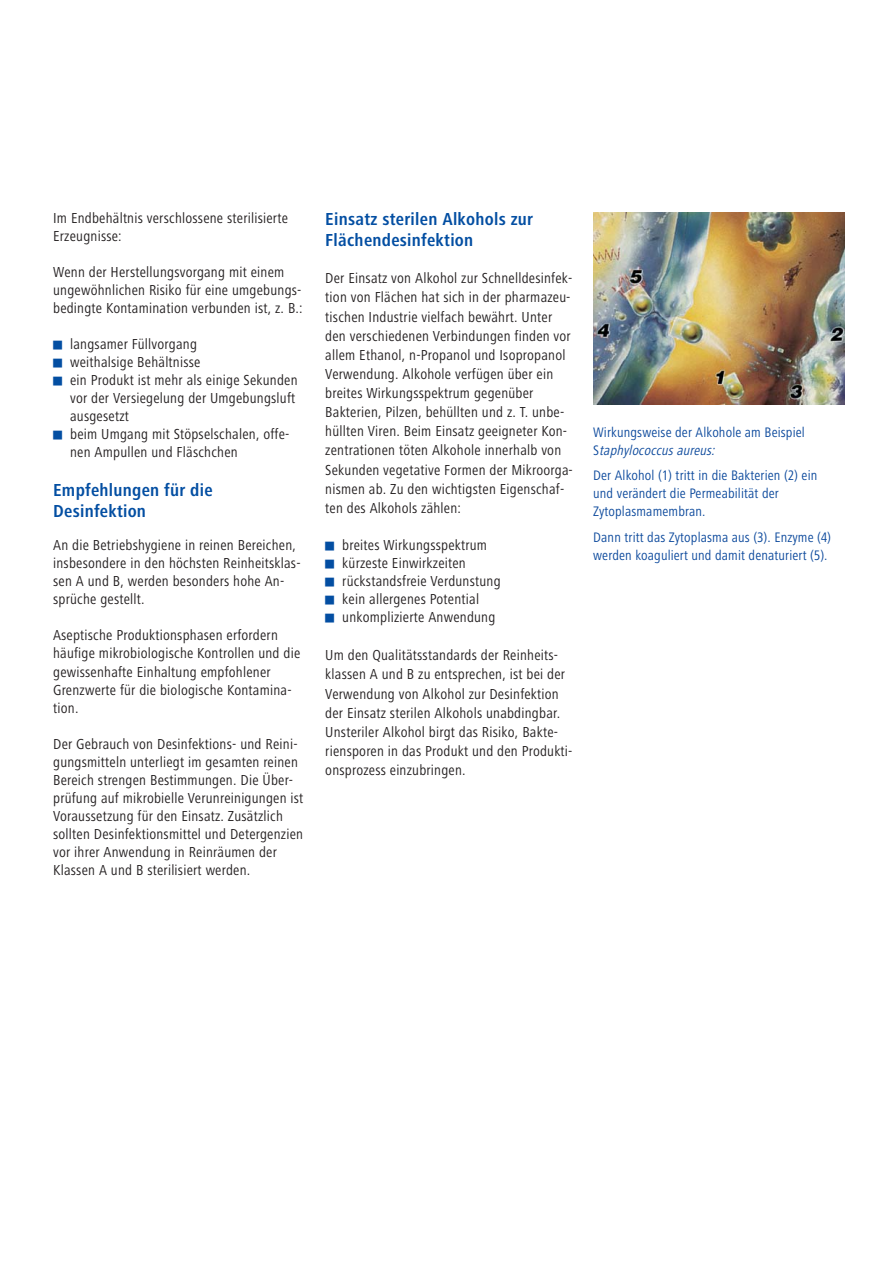
<style>
.page{position:relative;width:893px;height:1263px;background:#fff}
.page>*{position:absolute;margin:0;border:0;box-sizing:border-box;transform-origin:0 0}
.t1{font:700 18px/21px "Hartmann";letter-spacing:.015em;color:#034ea2}
.t2{font:15px/18px "Hartmann";letter-spacing:.015em;color:#231f20}
.t3{font:14.25px/18px "Hartmann";letter-spacing:.01em;color:#0c499c}
.s1{color:#034ea2}
.s2{font-style:italic}
</style>
<div class="page">
<img style="left:593px;top:212px;width:251px;height:192px">
<p class="t2" style="left:53px;top:211px;width:236px">Im Endbehältnis verschlossene sterilisierte<br>Erzeugnisse:</p>
<p class="t2" style="left:53px;top:265px;width:251px">Wenn der Herstellungsvorgang mit einem ungewöhnlichen Risiko für eine umgebungs&shy;bedingte Kontamination verbunden ist, z. B.:</p>
<p class="t2" style="left:53px;top:337px;width:145px"><span class="s1">■</span> langsamer Füllvorgang</p>
<p class="t2" style="left:53px;top:355px;width:149px"><span class="s1">■</span> weithalsige Behältnisse</p>
<p class="t2" style="left:70px;top:373px;width:229px;text-indent:-17px"><span class="s1">■</span> ein Produkt ist mehr als einige Sekunden vor der Versiegelung der Umgebungsluft ausgesetzt</p>
<p class="t2" style="left:70px;top:427px;width:221px;text-indent:-17px"><span class="s1">■</span> beim Umgang mit Stöpselschalen, offe&shy;nen Am pullen und Fläschchen</p>
<p class="t1" style="left:53px;top:481px;width:161px">Empfehlungen für die<br>Desinfektion</p>
<p class="t2" style="left:53px;top:538px;width:249px">An die Betriebshygiene in reinen Bereichen, insbesondere in den höchsten Reinheitsklas&shy;sen A und B, werden besonders hohe An&shy;sprüche gestellt.</p>
<p class="t2" style="left:53px;top:628px;width:249px">Aseptische Produktionsphasen erfordern häufige mikrobiologische Kontrollen und die gewissenhafte Einhaltung empfohlener Grenzwerte für die biologische Kontamina&shy;tion.</p>
<p class="t2" style="left:53px;top:736px;width:252px">Der Gebrauch von Desinfektions- und Reini&shy;gungsmitteln unterliegt im gesamten reinen Bereich strengen Bestimmungen. Die Über&shy;prüfung auf mikrobielle Verunreinigungen ist Voraussetzung für den Einsatz. Zusätzlich sollten Desinfektionsmittel und Detergenzien vor ihrer An wendung in Reinräumen der Klassen A und B sterilisiert werden.</p>
<p class="t1" style="left:325px;top:210px;width:209px">Einsatz sterilen Alkohols zur<br>Flächendesinfektion</p>
<p class="t2" style="left:325px;top:270px;width:249px;line-height:19.2px">Der Einsatz von Alkohol zur Schnelldesinfek&shy;tion von Flächen hat sich in der pharmazeu&shy;tischen Industrie vielfach bewährt. Unter den verschiedenen Verbindungen finden vor allem Ethanol, n-Propanol und Isopropanol Verwendung. Alkohole verfügen über ein breites Wirkungsspektrum gegenüber Bakterien, Pilzen, behüllten und z. T. unbe&shy;hüllten Viren. Beim Einsatz geeigneter Kon&shy;zentrationen töten Alkohole innerhalb von Sekunden vegetative Formen der Mikroorga&shy;nismen ab. Zu den wichtigsten Eigenschaf&shy;ten des Alkohols zählen:</p>
<p class="t2" style="left:325px;top:537px;width:163px"><span class="s1">■</span> breites Wirkungsspektrum</p>
<p class="t2" style="left:325px;top:555px;width:142px"><span class="s1">■</span> kürzeste Einwirkzeiten</p>
<p class="t2" style="left:325px;top:573px;width:177px"><span class="s1">■</span> rückstandsfreie Verdunstung</p>
<p class="t2" style="left:325px;top:591px;width:155px"><span class="s1">■</span> kein allergenes Potential</p>
<p class="t2" style="left:325px;top:609px;width:172px"><span class="s1">■</span> unkomplizierte Anwendung</p>
<p class="t2" style="left:325px;top:647px;width:249px;line-height:19.2px">Um den Qualitätsstandards der Reinheits&shy;klassen A und B zu entsprechen, ist bei der Verwendung von Alkohol zur Desinfektion der Einsatz sterilen Alko hols unabdingbar.<br>Unsteriler Alkohol birgt das Risiko, Bakte&shy;riensporen in das Produkt und den Produkti&shy;onsprozess einzubringen.</p>
<p class="t3" style="left:593px;top:424px;width:213px">Wirkungsweise der Alkohole am Beispiel<br>S <span class="s2">taphylococcusaureus:</span></p>
<p class="t3" style="left:593px;top:468px;width:226px">Der Alkohol (1) tritt in die Bakterien (2) ein und verändert die Permeabilität der<br>Zytoplasmamembran.</p>
<p class="t3" style="left:593px;top:529px;width:239px">Dann tritt das Zytoplasma aus (3). Enzyme (4) werden koaguliert und damit denaturiert (5).</p>
</div>
